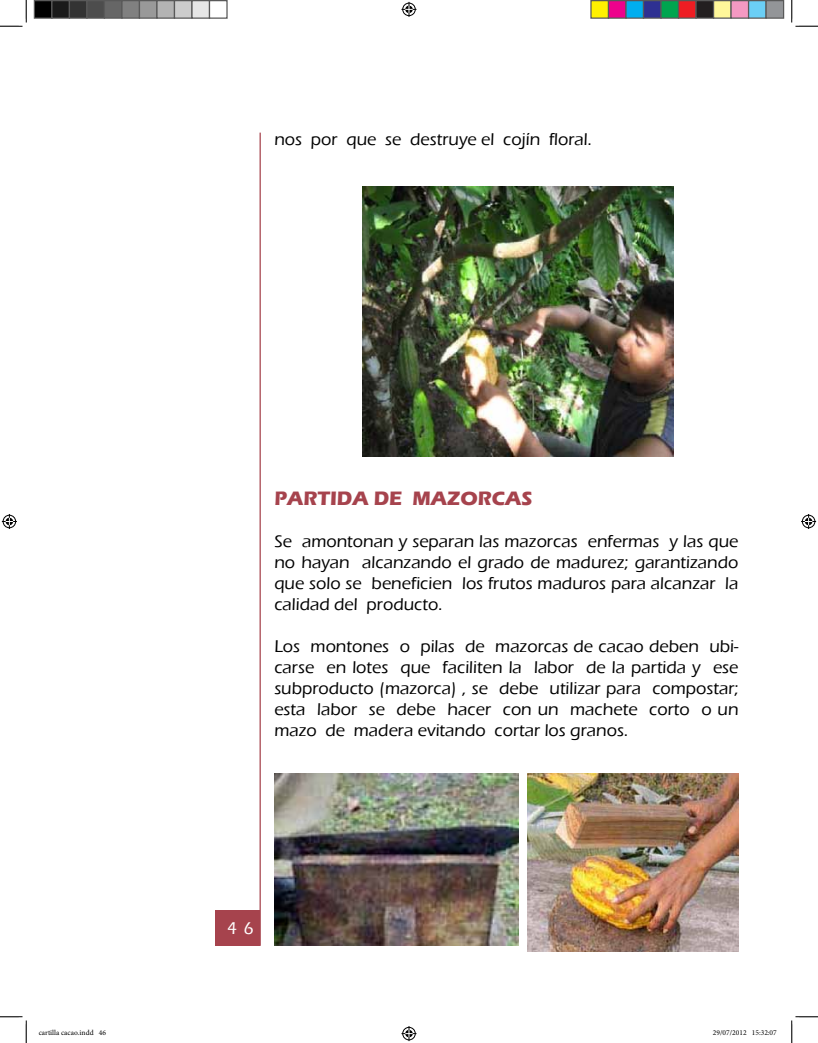
<style>
.page{position:relative;width:818px;height:1043px;background:#fff}
.page>*{position:absolute;margin:0;border:0;box-sizing:border-box;transform-origin:0 0}
.t1{font:700 20px "Eras ITC";color:#a6434d}
.t2{font:500 17.5px/21px "Eras ITC";color:#000;text-align:justify}
.t3{font:500 17.5px "Eras ITC";color:#fff}
.t4{font:7.5px "Minion Pro";color:#000}
</style>
<div class="page">
<hr style="left:259px;top:133px;width:2px;height:812px;background:#a6434d">
<div style="left:215px;top:910px;width:44px;height:35px;background:#a6434d"></div>
<img style="left:363px;top:187px;width:310px;height:269px">
<img style="left:528px;top:773px;width:210px;height:178px">
<img style="left:274px;top:773px;width:244px;height:172px">
<svg style="left:0;top:0;width:27px;height:27px"></svg>
<svg style="left:0;top:1016px;width:27px;height:26px"></svg>
<svg style="left:791px;top:0;width:27px;height:27px"></svg>
<svg style="left:791px;top:1016px;width:27px;height:26px"></svg>
<svg style="left:401px;top:2px;width:15px;height:15px"></svg>
<svg style="left:401px;top:1026px;width:15px;height:15px"></svg>
<svg style="left:2px;top:514px;width:15px;height:15px"></svg>
<svg style="left:801px;top:514px;width:15px;height:15px"></svg>
<div style="left:34px;top:1px;width:18px;height:17px;background:#000"></div>
<div style="left:34px;top:0;width:18px;height:19px;border:1px solid #595959"></div>
<div style="left:52px;top:1px;width:17px;height:17px;background:#1a1a1a"></div>
<div style="left:51px;top:0;width:19px;height:19px;border:1px solid #595959"></div>
<div style="left:69px;top:1px;width:18px;height:17px;background:#333"></div>
<div style="left:69px;top:0;width:19px;height:19px;border:1px solid #595959"></div>
<div style="left:87px;top:1px;width:17px;height:17px;background:#4d4d4d"></div>
<div style="left:86px;top:0;width:19px;height:19px;border:1px solid #595959"></div>
<div style="left:104px;top:1px;width:18px;height:17px;background:#666"></div>
<div style="left:104px;top:0;width:18px;height:19px;border:1px solid #595959"></div>
<div style="left:122px;top:1px;width:17px;height:17px;background:#808080"></div>
<div style="left:121px;top:0;width:19px;height:19px;border:1px solid #595959"></div>
<div style="left:139px;top:1px;width:18px;height:17px;background:#999"></div>
<div style="left:139px;top:0;width:19px;height:19px;border:1px solid #595959"></div>
<div style="left:157px;top:1px;width:17px;height:17px;background:#b3b3b3"></div>
<div style="left:156px;top:0;width:19px;height:19px;border:1px solid #595959"></div>
<div style="left:174px;top:1px;width:18px;height:17px;background:#ccc"></div>
<div style="left:174px;top:0;width:18px;height:19px;border:1px solid #595959"></div>
<div style="left:192px;top:1px;width:17px;height:17px;background:#e6e6e6"></div>
<div style="left:191px;top:0;width:19px;height:19px;border:1px solid #595959"></div>
<div style="left:209px;top:0;width:19px;height:19px;border:1px solid #595959"></div>
<div style="left:591px;top:1px;width:17px;height:17px;background:#fff101"></div>
<div style="left:590px;top:0;width:19px;height:19px;border:1px solid #595959"></div>
<div style="left:608px;top:1px;width:18px;height:17px;background:#ed028c"></div>
<div style="left:608px;top:0;width:18px;height:19px;border:1px solid #595959"></div>
<div style="left:626px;top:1px;width:17px;height:17px;background:#00aeef"></div>
<div style="left:625px;top:0;width:19px;height:19px;border:1px solid #595959"></div>
<div style="left:643px;top:1px;width:18px;height:17px;background:#2e3092"></div>
<div style="left:642px;top:0;width:19px;height:19px;border:1px solid #595959"></div>
<div style="left:661px;top:1px;width:17px;height:17px;background:#00a54f"></div>
<div style="left:660px;top:0;width:19px;height:19px;border:1px solid #595959"></div>
<div style="left:678px;top:1px;width:18px;height:17px;background:#ee1d23"></div>
<div style="left:678px;top:0;width:18px;height:19px;border:1px solid #595959"></div>
<div style="left:696px;top:1px;width:17px;height:17px;background:#231f20"></div>
<div style="left:695px;top:0;width:19px;height:19px;border:1px solid #595959"></div>
<div style="left:713px;top:1px;width:18px;height:17px;background:#fff79a"></div>
<div style="left:712px;top:0;width:19px;height:19px;border:1px solid #595959"></div>
<div style="left:731px;top:1px;width:17px;height:17px;background:#f499c2"></div>
<div style="left:730px;top:0;width:19px;height:19px;border:1px solid #595959"></div>
<div style="left:748px;top:1px;width:18px;height:17px;background:#6bcff6"></div>
<div style="left:748px;top:0;width:18px;height:19px;border:1px solid #595959"></div>
<div style="left:766px;top:1px;width:17px;height:17px;background:#939598"></div>
<div style="left:765px;top:0;width:19px;height:19px;border:1px solid #595959"></div>
<p class="t2" style="left:274px;top:128px;width:319px">nos por que se destruye el cojín floral.</p>
<p class="t1" style="left:274px;top:486px;width:260px">PARTIDA DE MAZORCAS</p>
<p class="t2" style="left:274px;top:530px;width:465px">Se amontonan y separan las mazorcas enfermas y las que no hayan alcanzando el grado de madurez; garantizando que solo se beneficien los frutos maduros para alcanzar la calidad del producto.</p>
<p class="t2" style="left:274px;top:635px;width:465px">Los montones o pilas de mazorcas de cacao deben ubi&shy;carse en lotes que faciliten la labor de la partida y ese subproducto (mazorca) , se debe utilizar para compostar; esta labor se debe hacer con un machete corto o un mazo de madera evitando cortar los granos.</p>
<p class="t3" style="left:227px;top:918px;width:28px">4 6</p>
<p class="t4" style="left:39px;top:1028px;width:69px">cartilla cacao.indd 46</p>
<p class="t4" style="left:712px;top:1028px;width:65px">29/07/2012 15:32:07</p>
</div>
